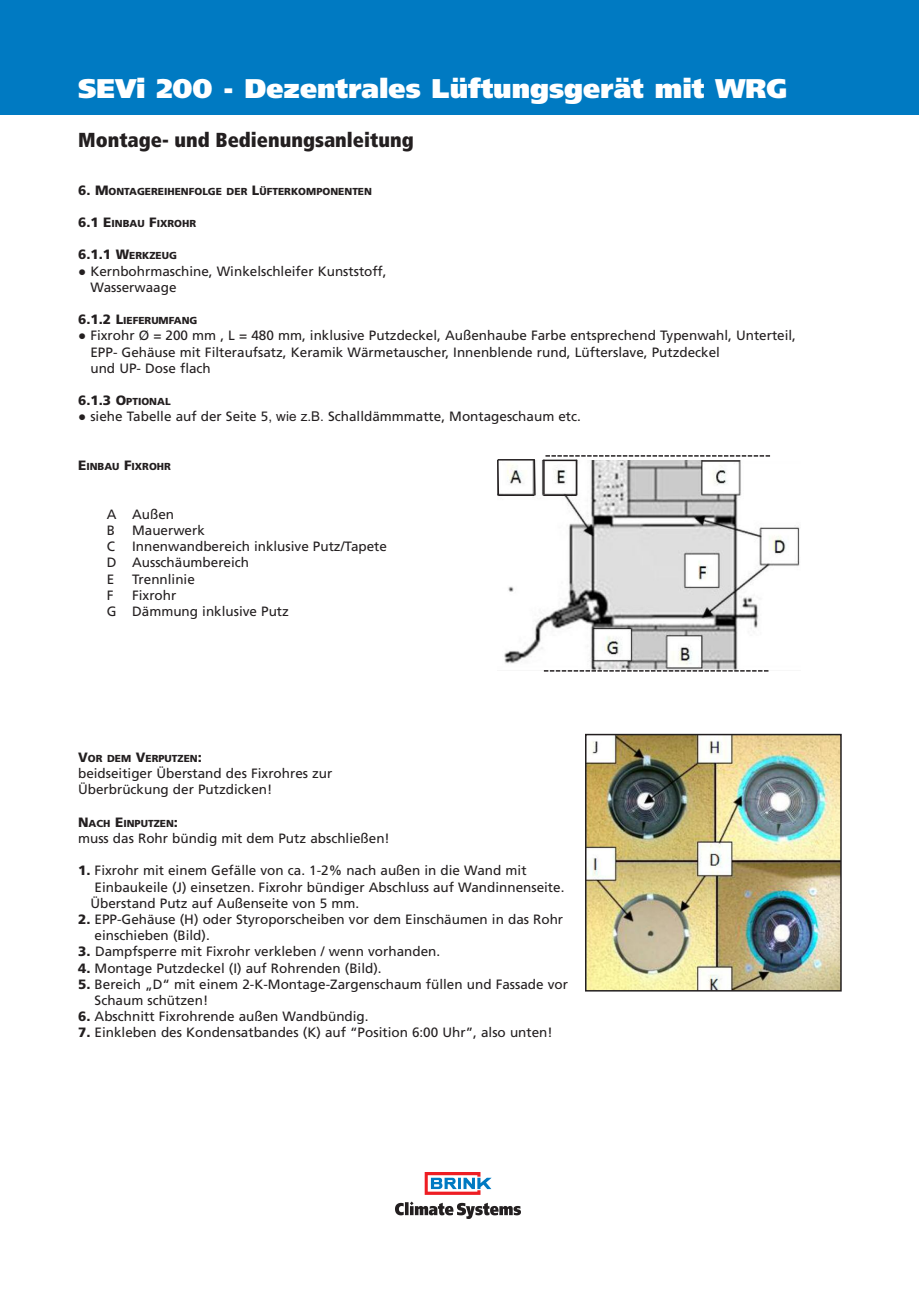
<style>
.page{position:relative;width:919px;height:1289px;background:#fff}
.page>*{position:absolute;margin:0;border:0;box-sizing:border-box;transform-origin:0 0}
.t1{font:900 27px "Frutiger LT";color:#fff}
.t2{font:900 condensed 20.25px "Frutiger LT";color:#231f20}
.t3{font:13.5px/16.2px "Frutiger LT";color:#231f20}
.t4{font:900 10.2px "Frutiger LT";color:#231f20}
.s1{font-size:13.5px}
.s2{font-family:"Arial"}
.s3{font-weight:900}
</style>
<div class="page">
<div style="left:0;top:0;width:918px;height:115px;background:#007ac2"></div>
<img style="left:395px;top:1172px;width:125px;height:46px">
<img style="left:500px;top:460px;width:300px;height:211px">
<hr style="left:497px;top:459px;width:38px;height:1px;background:#231f20">
<hr style="left:542px;top:459px;width:35px;height:2px;background:#231f20">
<hr style="left:702px;top:460px;width:37px;height:1px;background:#231f20">
<svg style="left:497px;top:459px;width:3px;height:37px"></svg>
<hr style="left:498px;top:494px;width:36px;height:2px;background:#231f20">
<svg style="left:532px;top:459px;width:4px;height:38px"></svg>
<hr style="left:543px;top:494px;width:33px;height:2px;background:#231f20">
<hr style="left:543px;top:460px;width:1px;height:34px;background:#231f20">
<hr style="left:575px;top:460px;width:2px;height:35px;background:#231f20">
<svg style="left:544px;top:670px;width:224px;height:1px"></svg>
<svg style="left:545px;top:455px;width:225px;height:1px"></svg>
<img style="left:588px;top:736px;width:250px;height:252px">
<div style="left:585px;top:733px;width:256px;height:258px;border:2px solid #231f20"></div>
<h1 class="t1" style="left:78px;top:72px;width:710px">SEVi 200 - Dezentrales Lüftungsgerät mit WRG</h1>
<h2 class="t2" style="left:78px;top:127px;width:337px">Montage- und Bedienungsanleitung</h2>
<p class="t4" style="left:78px;top:185px;width:295px"><span class="s1">6. M</span>ONTAGEREIHENFOLGE DER <span class="s1">L</span>ÜFTERKOMPONENTEN</p>
<p class="t4" style="left:78px;top:217px;width:120px"><span class="s1">6.1 E</span>INBAU <span class="s1">F</span>IXROHR</p>
<p class="t4" style="left:78px;top:250px;width:100px"><span class="s1">6.1.1 W</span>ERKZEUG</p>
<p class="t3" style="left:90px;top:263px;width:297px;text-indent:-12px"><span class="s2">●</span> Kernbohrmaschine, Winkelschleifer Kunststoff,<br>Wasserwaage</p>
<p class="t4" style="left:78px;top:314px;width:121px"><span class="s1">6.1.2 L</span>IEFERUMFANG</p>
<p class="t3" style="left:90px;top:328px;width:707px;text-indent:-12px"><span class="s2">●</span> Fixrohr Ø = 200 mm , L = 480 mm, inklusive Putzdeckel, Außenhaube Farbe entsprechend Typenwahl, Unterteil,<br>EPP- Gehäuse mit Filteraufsatz, Keramik Wärmetauscher, Innenblende rund, Lüfterslave, Putzdeckel<br>und UP- Dose flach</p>
<p class="t4" style="left:78px;top:395px;width:94px"><span class="s1">6.1.3 O</span>PTIONAL</p>
<p class="t3" style="left:78px;top:409px;width:504px"><span class="s2">●</span> siehe Tabelle auf der Seite 5<span class="s2">, wie z.B.</span> Schalldämmmatte, Montageschaum etc.</p>
<p class="t4" style="left:78px;top:460px;width:94px"><span class="s1">E</span>INBAU <span class="s1">F</span>IXROHR</p>
<p class="t3" style="left:107px;top:506px;width:281px">A Außen<br>B Mauerwerk<br>C Innenwandbereich inklusive Putz/Tapete<br>D Ausschäumbereich<br>E</p>
<p class="t3" style="left:132px;top:571px;width:64px">Trennlinie</p>
<p class="t3" style="left:107px;top:587px;width:183px;text-indent:25px">Fixrohr<br>G Dämmung inklusive Putz</p>
<p class="t3" style="left:107px;top:587px;width:8px">F</p>
<p class="t4" style="left:78px;top:752px;width:125px"><span class="s1">V</span>OR DEM <span class="s1">V</span>ERPUTZEN<span class="s1">:</span></p>
<p class="t3" style="left:78px;top:765px;width:256px">beidseitiger Überstand des Fixrohres zur<br>Überbrückung der Putzdicken!</p>
<p class="t4" style="left:78px;top:817px;width:101px"><span class="s1">N</span>ACH <span class="s1">E</span>INPUTZEN<span class="s1">:</span></p>
<p class="t3" style="left:78px;top:830px;width:313px">muss das Rohr bündig mit dem Putz abschließen!</p>
<p class="t3" style="left:78px;top:862px;width:450px"><span class="s3">1.</span> Fixrohr mit einem Gefälle von ca. 1-2% nach außen in die Wand mit</p>
<p class="t3" style="left:95px;top:878px;width:471px">Einbaukeile (J) einsetzen. Fixrohr bündiger Abschluss auf Wandinnenseite.</p>
<p class="t3" style="left:90px;top:895px;width:270px">Überstand Putz auf Außenseite von 5 mm.</p>
<p class="t3" style="left:95px;top:911px;width:470px;text-indent:-17px"><span class="s3">2.</span> EPP-Gehäuse (H) oder Styroporscheiben vor dem Einschäumen in das Rohr einschieben (Bild).</p>
<p class="t3" style="left:78px;top:943px;width:363px"><span class="s3">3.</span> Dampfsperre mit Fixrohr verkleben / wenn vorhanden.</p>
<p class="t3" style="left:78px;top:959px;width:305px"><span class="s3">4.</span> Montage Putzdeckel (I) auf Rohrenden (Bild).</p>
<p class="t3" style="left:95px;top:976px;width:475px;text-indent:-17px"><span class="s3">5.</span> Bereich „D“ mit einem 2-K-Montage-Zargenschaum füllen und Fassade vor<br>Schaum schützen!</p>
<p class="t3" style="left:78px;top:1008px;width:292px"><span class="s3">6.</span> Abschnitt Fixrohrende außen Wandbündig.</p>
<p class="t3" style="left:78px;top:1024px;width:476px"><span class="s3">7.</span> Einkleben des Kondensatbandes (K) auf “Position 6:00 Uhr”, also unten!</p>
</div>
